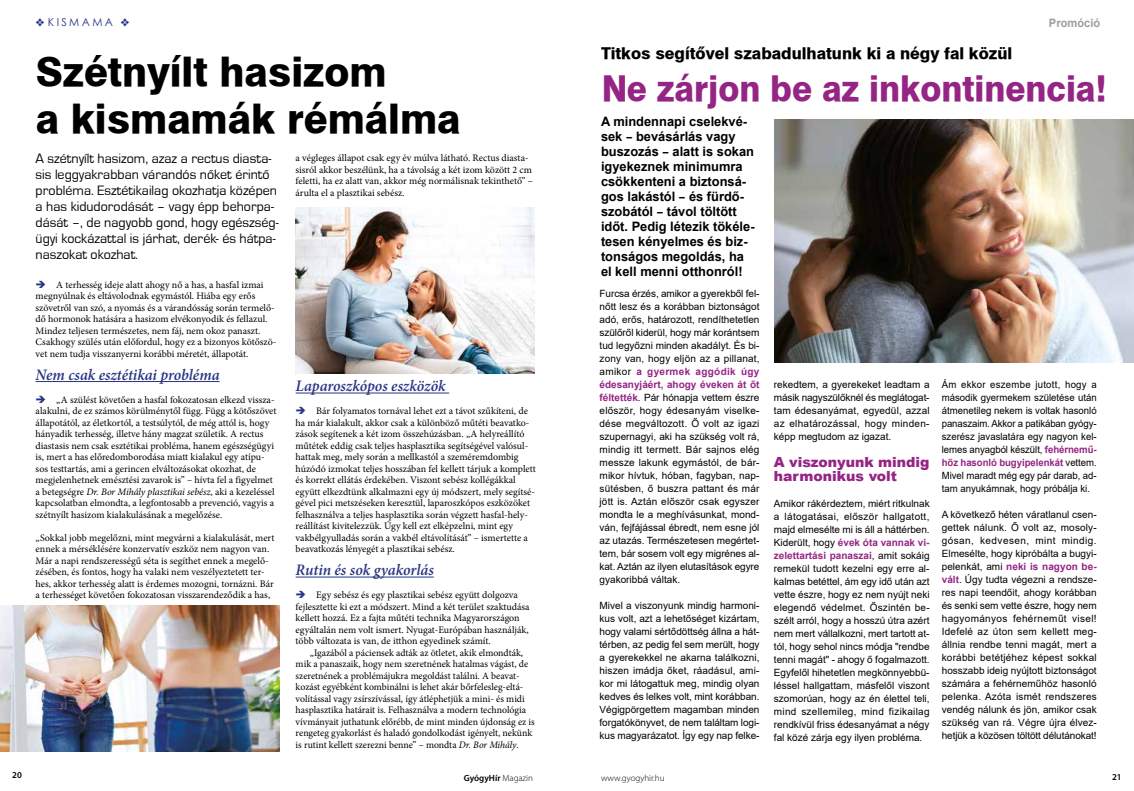
<style>
.page{position:relative;width:1134px;height:791px;background:#fff}
.page>*{position:absolute;margin:0;border:0;box-sizing:border-box;transform-origin:0 0}
.t1{font:40px/47px "Swiss 721 Hv PFL Normal";color:#000}
.t2{font:35px "Swiss 721 Hv PFL Normal";color:#952584;scale:.96 1}
.t3{font:italic 600 16px "Minion Pro";letter-spacing:-.005em;color:#283583}
.t4{font:16px "Swiss 721 Hv PFL Normal";color:#000}
.t5{font:14px/16px "Eurostile T";color:#000}
.t6{font:900 14px/14px "Arial";color:#952584}
.t7{font:700 13px/15px "Arial";color:#000}
.t8{font:700 11.6px "Arial";color:#9d9d9c;scale:.96 1}
.t9{font:11px "Astro Sky Century Gothic Font";letter-spacing:.22em;color:#283583}
.t10{font:10px/11.5px "Minion Pro";color:#000}
.t11{font:10px/13px "Arial";color:#000;text-align:justify}
.t12{font:10px/13px "Arial";color:#000;text-align:justify;scale:.96 1}
.t13{font:600 9px "Myriad Pro";color:#000}
.t14{font:300 9px "Myriad Pro";color:#000}
.s1{color:#283583}
.s2{font-style:italic}
.s3{font-family:"Myriad Pro";font-weight:900}
.s4{font-weight:700;color:#952584}
.s5{font-weight:300}
</style>
<div class="page">
<img style="left:775px;top:120px;width:359px;height:243px">
<hr style="left:36px;top:381px;width:184px;height:1px;background:#283583">
<hr style="left:296px;top:393px;width:153px;height:1px;background:#283583">
<hr style="left:296px;top:577px;width:138px;height:1px;background:#283583">
<img style="left:0;top:605px;width:280px;height:147px">
<img style="left:295px;top:207px;width:240px;height:167px">
<p class="t9" style="left:36px;top:14px;width:96px">❖KISMAMA ❖</p>
<p class="t8" style="left:1049px;top:15px;width:55px">Promóció</p>
<h1 class="t1" style="left:36px;top:48px;width:426px">Szétnyílt hasizom<br>a kismamák rémálma</h1>
<p class="t5" style="left:36px;top:151px;width:244px">A szétnyílt hasizom, azaz a rectus diasta&shy;sis leggyakrabban várandós nőket érintő probléma. Esztétikailag okozhatja középen a has kidudorodását – vagy épp behorpa&shy;dását –, de nagyobb gond, hogy egészség&shy;ügyi kockázattal is járhat, derék- és hátpa&shy;naszokat okozhat.</p>
<p class="t10" style="left:296px;top:152px;width:239px">a végleges állapot csak egy év múlva látható. Rectus diasta&shy;sisról akkor beszélünk, ha a távolság a két izom között 2 cm feletti, ha ez alatt van, akkor még normálisnak tekinthető” – árulta el a plasztikai sebész.</p>
<p class="t10" style="left:36px;top:279px;width:242px"><span class="s1">➔</span> A terhesség ideje alatt ahogy nő a has, a hasfal izmai megnyúlnak és eltávolodnak egymástól. Hiába egy erős szövetről van szó, a nyomás és a várandósság során termelő&shy;dő hormonok hatására a hasizom elvékonyodik és fellazul.<br>Mindez teljesen természetes, nem fáj, nem okoz panaszt.<br>Csakhogy szülés után előfordul, hogy ez a bizonyos kötőszö&shy;vet nem tudja visszanyerni korábbi méretét, állapotát.</p>
<h3 class="t3" style="left:36px;top:364px;width:185px">Nem csak esztétikai probléma</h3>
<p class="t10" style="left:36px;top:394px;width:242px"><span class="s1">➔</span> „A szülést követően a hasfal fokozatosan elkezd vissza&shy;alakulni, de ez számos körülménytől függ. Függ a kötőszövet állapotától, az életkortól, a testsúlytól, de még attól is, hogy hányadik terhesség, illetve hány magzat születik. A rectus diastasis nem csak esztétikai probléma, hanem egészségügyi is, mert a has előredomborodása miatt kialakul egy atípu&shy;sos testtartás, ami a gerincen elváltozásokat okozhat, de megjelenhetnek emésztési zavarok is” – hívta fel a figyelmet a betegségre <span class="s2">Dr. Bor Mihály plasztikai sebész</span>, aki a kezeléssel kapcsolatban elmondta, a legfontosabb a prevenció, vagyis a szétnyílt hasizom kialakulásának a megelőzése.</p>
<p class="t10" style="left:36px;top:532px;width:240px">„Sokkal jobb megelőzni, mint megvárni a kialakulását, mert ennek a mérséklésére konzervatív eszköz nem nagyon van.<br>Már a napi rendszerességű séta is segíthet ennek a megelő&shy;zésében, és fontos, hogy ha valaki nem veszélyeztetett ter&shy;hes, akkor terhesség alatt is érdemes mozogni, tornázni. Bár a terhességet követően fokozatosan visszarendeződik a has,</p>
<h3 class="t3" style="left:296px;top:375px;width:152px">Laparoszkópos eszközök</h3>
<p class="t10" style="left:296px;top:405px;width:242px"><span class="s1">➔</span> Bár folyamatos tornával lehet ezt a távot szűkíteni, de ha már kialakult, akkor csak a különböző műtéti beavatko&shy;zások segítenek a két izom összehúzásban. „A helyreállító műtétek eddig csak teljes hasplasztika segítségével valósul&shy;hattak meg, mely során a mellkastól a szeméremdombig húzódó izmokat teljes hosszában fel kellett tárjuk a komplett és korrekt ellátás érdekében. Viszont sebész kollégákkal együtt elkezdtünk alkalmazni egy új módszert, mely segítsé&shy;gével pici metszéseken keresztül, laparoszkópos eszközöket felhasználva a teljes hasplasztika során végzett hasfal-hely&shy;reállítást kivitelezzük. Úgy kell ezt elképzelni, mint egy vakbélgyulladás során a vakbél eltávolítását” – ismertette a beavatkozás lényegét a plasztikai sebész.</p>
<h3 class="t3" style="left:296px;top:559px;width:140px">Rutin és sok gyakorlás</h3>
<p class="t10" style="left:296px;top:589px;width:235px"><span class="s1">➔</span> Egy sebész és egy plasztikai sebész együtt dolgozva fejlesztette ki ezt a módszert. Mind a két terület szaktudása kellett hozzá. Ez a fajta műtéti technika Magyarországon egyáltalán nem volt ismert. Nyugat-Európában használják, több változata is van, de itthon egyedinek számít.</p>
<p class="t10" style="left:296px;top:647px;width:241px;text-indent:14px">„Igazából a páciensek adták az ötletet, akik elmondták, mik a panaszaik, hogy nem szeretnének hatalmas vágást, de szeretnének a problémájukra megoldást találni. A beavat&shy;kozást egyébként kombinálni is lehet akár bőrfelesleg-eltá&shy;volítással vagy zsírszívással, így átléphetjük a mini- és midi hasplasztika határait is. Felhasználva a modern technológia vívmányait juthatunk előrébb, de mint minden újdonság ez is rengeteg gyakorlást és haladó gondolkodást igényelt, nekünk is rutint kellett szerezni benne” – mondta <span class="s2">Dr. Bor Mihály</span>.</p>
<h3 class="t4" style="left:601px;top:44px;width:413px">Titkos segítővel szabadulhatunk ki a négy fal közül</h3>
<h2 class="t2" style="left:601px;top:67px;width:529px">Ne zárjon be az inkontinencia!</h2>
<p class="t7" style="left:601px;top:114px;width:155px">A mindennapi cselekvé&shy;sek <span class="s3">–</span> bevásárlás vagy buszozás <span class="s3">–</span> alatt is sokan igyekeznek minimumra csökkenteni a biztonsá&shy;gos lakástól <span class="s3">–</span> és fürdő&shy;szobától <span class="s3">–</span> távol töltött időt. Pedig létezik tökéle&shy;tesen kényelmes és biz&shy;tonságos megoldás, ha el kell menni otthonról!</p>
<p class="t11" style="left:600px;top:287px;width:161px">Furcsa érzés, amikor a gyerekből fel&shy;nőtt lesz és a korábban biztonságot adó, erős, határozott, rendíthetetlen szülőről kiderül, hogy már korántsem tud legyőzni minden akadályt. És bi&shy;zony van, hogy eljön az a pillanat, amikor <span class="s4">a gyermek aggódik úgy édesanyjáért, ahogy éveken át őt féltették</span>. Pár hónapja vettem észre először, hogy édesanyám viselke&shy;dése megváltozott. Ő volt az igazi szupernagyi, aki ha szükség volt rá, mindig itt termett. Bár sajnos elég messze lakunk egymástól, de bár&shy;mikor hívtuk, hóban, fagyban, nap&shy;sütésben, ő buszra pattant és már jött is. Aztán először csak egyszer mondta le a meghívásunkat, mond&shy;ván, fejfájással ébredt, nem esne jól az utazás. Természetesen megértet&shy;tem, bár sosem volt egy migrénes al&shy;kat. Aztán az ilyen elutasítások egyre gyakoribbá váltak.</p>
<p class="t11" style="left:600px;top:599px;width:161px">Mivel a viszonyunk mindig harmoni&shy;kus volt, azt a lehetőséget kizártam, hogy valami sértődöttség állna a hát&shy;térben, az pedig fel sem merült, hogy a gyerekekkel ne akarna találkozni, hiszen imádja őket, ráadásul, ami&shy;kor mi látogattuk meg, mindig olyan kedves és lelkes volt, mint korábban.<br>Végigpörgettem magamban minden forgatókönyvet, de nem találtam logi&shy;kus magyarázatot. Így egy nap felke-</p>
<p class="t11" style="left:774px;top:378px;width:157px">rekedtem, a gyerekeket leadtam a másik nagyszülőknél és meglátogat&shy;tam édesanyámat, egyedül, azzal az elhatározással, hogy minden&shy;képp megtudom az igazat.</p>
<h3 class="t6" style="left:774px;top:454px;width:157px">A viszonyunk mindig harmonikus volt</h3>
<p class="t11" style="left:774px;top:497px;width:157px">Amikor rákérdeztem, miért ritkulnak a látogatásai, először hallgatott, majd elmesélte mi is áll a háttérben.<br>Kiderült, hogy <span class="s4">évek óta vannak vi&shy;zelettartási panaszai</span>, amit sokáig remekül tudott kezelni egy erre al&shy;kalmas betéttel, ám egy idő után azt vette észre, hogy ez nem nyújt neki elegendő védelmet. Őszintén be&shy;szélt arról, hogy a hosszú útra azért nem mert vállalkozni, mert tartott at&shy;tól, hogy sehol nincs módja "rendbe tenni magát" - ahogy ő fogalmazott.<br>Egyfelől hihetetlen megkönnyebbü&shy;léssel hallgattam, másfelől viszont szomorúan, hogy az én élettel teli, mind szellemileg, mind fizikailag rendkívül friss édesanyámat a négy fal közé zárja egy ilyen probléma.</p>
<p class="t12" style="left:942px;top:378px;width:163px">Ám ekkor eszembe jutott, hogy a második gyermekem születése után átmenetileg nekem is voltak hasonló panaszaim. Akkor a patikában gyógy&shy;szerész javaslatára egy nagyon kel&shy;lemes anyagból készült, <span class="s4">fehérnemű&shy;höz hasonló bugyipelenkát</span> vettem.<br>Mivel maradt még egy pár darab, ad&shy;tam anyukámnak, hogy próbálja ki.</p>
<p class="t11" style="left:942px;top:508px;width:157px">A következő héten váratlanul csen&shy;gettek nálunk. Ő volt az, mosoly&shy;gósan, kedvesen, mint mindig.<br>Elmesélte, hogy kipróbálta a bugyi&shy;pelenkát, ami <span class="s4">neki is nagyon be&shy;vált</span>. Úgy tudta végezni a rendsze&shy;res napi teendőit, ahogy korábban és senki sem vette észre, hogy nem hagyományos fehérneműt visel!<br>Idefelé az úton sem kellett meg&shy;állnia rendbe tenni magát, mert a korábbi betétjéhez képest sokkal hosszabb ideig nyújtott biztonságot számára a fehérneműhöz hasonló pelenka. Azóta ismét rendszeres vendég nálunk és jön, amikor csak szükség van rá. Végre újra élvez&shy;hetjük a közösen töltött délutánokat!</p>
<p class="t13" style="left:12px;top:770px;width:11px">20</p>
<p class="t13" style="left:1112px;top:771px;width:11px">21</p>
<p class="t13" style="left:464px;top:773px;width:71px">GyógyHír <span class="s5">Magazin</span></p>
<p class="t14" style="left:601px;top:773px;width:65px">www.gyogyhir.hu</p>
</div>
